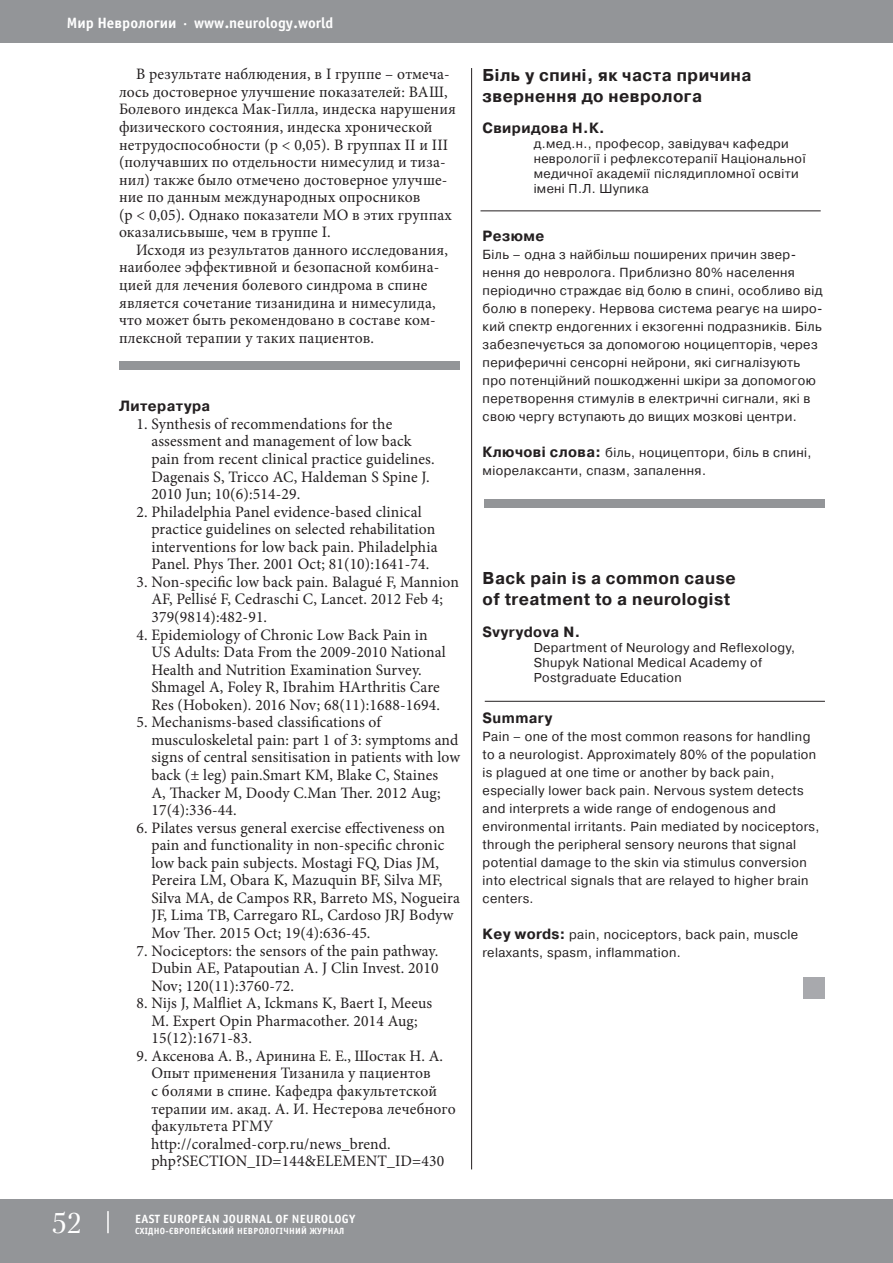
<style>
.page{position:relative;width:893px;height:1263px;background:#fff}
.page>*{position:absolute;margin:0;border:0;box-sizing:border-box;transform-origin:0 0}
.t1{font:28.5px "Petersburg C";color:#fff}
.t2{font:700 17.1px/21px "Pragmatica C";letter-spacing:.03em;color:#231f20;scale:.96 1}
.t3{font:15.9px/17.5px "Minion Pro";letter-spacing:.01em;color:#231f20}
.t4{font:700 15px "Officina Sans C";color:#fff}
.t5{font:700 14.85px "Pragmatica C";letter-spacing:.03em;color:#231f20;scale:.96 1}
.t6{font:13.2px/18px "Pragmatica C";letter-spacing:.03em;color:#231f20}
.t7{font:12.9px/15px "Pragmatica C";letter-spacing:.03em;color:#231f20}
.t8{font:700 12px "Officina Sans C";letter-spacing:.02em;color:#fff}
.t9{font:700 9px "Officina Sans C";letter-spacing:.03em;color:#fff}
.s1{font-weight:700;font-size:14.85px}
</style>
<div class="page">
<div style="left:0;top:0;width:893px;height:43px;background:#939598"></div>
<div style="left:0;top:1199px;width:893px;height:64px;background:#939598"></div>
<hr style="left:107px;top:1211px;width:2px;height:22px;background:#fff">
<hr style="left:471px;top:68px;width:1px;height:1101px;background:#231f20">
<div style="left:485px;top:499px;width:340px;height:8px;background:#939598"></div>
<div style="left:119px;top:361px;width:340px;height:9px;background:#939598"></div>
<hr style="left:485px;top:701px;width:340px;height:1px;background:#231f20">
<hr style="left:480px;top:210px;width:341px;height:1px;background:#231f20">
<div style="left:804px;top:977px;width:21px;height:21px;background:#a8a9ad"></div>
<p class="t4" style="left:67px;top:15px;width:268px">Мир Н еврологии · www.neurology.world</p>
<p class="t3" style="left:119px;top:66px;width:338px;text-indent:17px">В результате наблюдения, в I группе – отмеча&shy;лось достоверное улучшение показателей: ВАШ, Болевого индекса Мак-Гилла, индеска нарушения физического состояния, индеска хронической нетрудоспособности (р &lt; 0,05). В группах II и III (получавших по отдельности нимесулид и тиза&shy;нил) также было отмечено достоверное улучше&shy;ние по данным международных опросников<br>(р &lt; 0,05). Однако показатели МО в этих группах оказалисьвыше, чем в группе I.</p>
<p class="t3" style="left:119px;top:241px;width:331px;text-indent:17px">Исходя из результатов данного исследования, наиболее эффективной и безопасной комбина&shy;цией для лечения болевого синдрома в спине является сочетание тизанидина и нимесулида, что может быть рекомендовано в составе ком&shy;плексной терапии у таких пациентов.</p>
<p class="t5" style="left:119px;top:398px;width:97px">Литература</p>
<p class="t3" style="left:151px;top:415px;width:285px;text-indent:-15px">1. Synthesis of recommendations for the assessment and management of low back pain from recent clinical practice guidelines.<br>Dagenais S, Tricco AC, Haldeman S Spine J.<br>2010 Jun; 10(6):514-29.</p>
<p class="t3" style="left:151px;top:503px;width:288px;text-indent:-15px">2. Philadelphia Panel evidence-based clinical practice guidelines on selected rehabilitation interventions for low back pain. Philadelphia Panel. Phys Ther. 2001 Oct; 81(10):1641-74.</p>
<p class="t3" style="left:151px;top:573px;width:309px;text-indent:-15px">3. Non-specific low back pain. Balagué F, Mannion<br>AF, Pellisé F, Cedraschi C, Lancet. 2012 Feb 4;<br>379(9814):482-91.</p>
<p class="t3" style="left:151px;top:626px;width:296px;text-indent:-15px">4. Epidemiology of Chronic Low Back Pain in US Adults: Data From the 2009-2010 National Health and Nutrition Examination Survey.<br>Shmagel A, Foley R, Ibrahim HArthritis Care Res (Hoboken). 2016 Nov; 68(11):1688-1694.</p>
<p class="t3" style="left:151px;top:713px;width:310px;text-indent:-15px">5. Mechanisms-based classifications of musculoskeletal pain: part 1 of 3: symptoms and signs of central sensitisation in patients with low back (± leg) pain.Smart KM, Blake C, Staines<br>A, Thacker M, Doody C.Man Ther. 2012 Aug; 17(4):336-44.</p>
<p class="t3" style="left:151px;top:819px;width:310px;text-indent:-15px">6. Pilates versus general exercise effectiveness on pain and functionality in non-specific chronic low back pain subjects. Mostagi FQ, Dias JM, Pereira LM, Obara K, Mazuquin BF, Silva MF, Silva MA, de Campos RR, Barreto MS, Nogueira JF, Lima TB, Carregaro RL, Cardoso JRJ Bodyw Mov Ther. 2015 Oct; 19(4):636-45.</p>
<p class="t3" style="left:151px;top:942px;width:289px;text-align:justify;text-indent:-15px">7. Nociceptors: the sensors of the pain pathway.<br>Dubin AE, Patapoutian A. J Clin Invest. 2010<br>Nov; 120(11):3760-72.</p>
<p class="t3" style="left:151px;top:994px;width:282px;text-indent:-15px">8. Nijs J, Malfliet A, Ickmans K, Baert I, Meeus<br>M. Expert Opin Pharmacother. 2014 Aug;<br>15(12):1671-83.</p>
<p class="t3" style="left:151px;top:1047px;width:306px;text-indent:-15px">9. Аксенова А. В., Аринина Е. Е., Шостак Н. А.<br>Опыт применения Тизанила у пациентов<br>с болями в спине. Кафедра факультетской терапии им. акад. А. И. Нестерова лечебного факультета РГМУ http://coralmed-corp.ru/news_brend. php?SECTION_ID=144&amp;ELEMENT_ID=430</p>
<h1 class="t1" style="left:52px;top:1206px;width:31px">52</h1>
<p class="t8" style="left:135px;top:1212px;width:222px">EAST EUROPEAN JOURNAL OF NEUROLOGY</p>
<p class="t9" style="left:135px;top:1226px;width:45px">СХІДНО-ЄВРО</p>
<p class="t9" style="left:190px;top:1226px;width:54px">ПЕЙСЬКИЙ НЕВРО</p>
<p class="t9" style="left:264px;top:1226px;width:82px">ЛОГІЧН ИЙ ЖУРНАЛ</p>
<p class="t2" style="left:483px;top:65px;width:282px">Біль у спині, як часта причина звернення до невролога</p>
<p class="t5" style="left:483px;top:120px;width:129px">Свиридова Н.К.</p>
<p class="t7" style="left:534px;top:136px;width:274px">д.мед.н., професор, завідувач кафедри неврології і рефлексотерапії Національної медичної академії післядипломної освіти імені П.Л. Шупика</p>
<p class="t5" style="left:483px;top:228px;width:66px">Резюме</p>
<p class="t6" style="left:483px;top:246px;width:341px">Біль – одна з найбільш поширених причин звер&shy;нення до невролога. Приблизно 80% населення періодично страждає від болю в спині, особливо від болю в попереку. Нервова система реагує на широ&shy;кий спектр ендогенних і екзогенні подразників. Біль забезпечується за допомогою ноцицепторів, через периферичні сенсорні нейрони, які сигналізують про потенційний пошкодженні шкіри за допомогою перетворення стимулів в електричні сигнали, які в свою чергу вступають до вищих мозкові центри.</p>
<p class="t6" style="left:483px;top:444px;width:330px"><span class="s1">Ключові слова:</span> біль, ноцицептори, біль в спині, міорелаксанти, спазм, запалення.</p>
<p class="t2" style="left:483px;top:568px;width:265px">Back pain is a common cause of treatment to a neurologist</p>
<p class="t5" style="left:483px;top:624px;width:103px">Svyrydova N.</p>
<p class="t7" style="left:534px;top:640px;width:263px">Department of Neurology and Reflexology,<br>Shupyk National Medical Academy of<br>Postgraduate Education</p>
<p class="t5" style="left:483px;top:710px;width:74px">Summary</p>
<p class="t6" style="left:483px;top:728px;width:338px">Pain – one of the most common reasons for handling to a neurologist. Approximately 80% of the population is plagued at one time or another by back pain, especially lower back pain. Nervous system detects and interprets a wide range of endogenous and environmental irritants. Pain mediated by nociceptors, through the peripheral sensory neurons that signal potential damage to the skin via stimulus conversion into electrical signals that are relayed to higher brain centers.</p>
<p class="t6" style="left:483px;top:926px;width:317px"><span class="s1">Key words:</span> pain, nociceptors, back pain, muscle relaxants, spasm, inflammation.</p>
</div>
